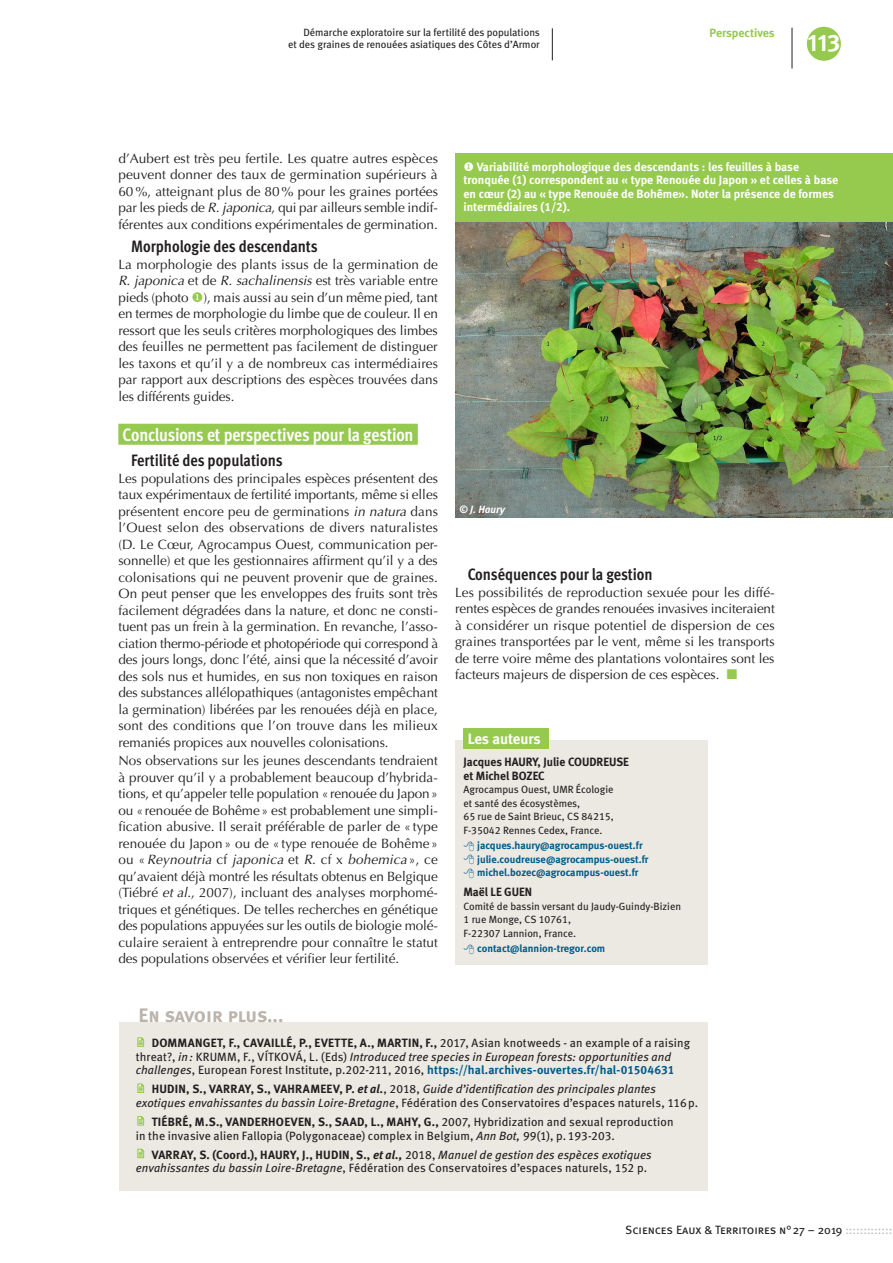
<style>
.page{position:relative;width:893px;height:1263px;background:#fff}
.page>*{position:absolute;margin:0;border:0;box-sizing:border-box;transform-origin:0 0}
.t1{font:24px "Meta Bold Caps Expert";color:#fff}
.t2{font:19.5px "Meta Bold LF Caps";letter-spacing:-.015em;color:#bcb4ab}
.t3{font:700 18px "Meta Cond OT";letter-spacing:-.01em;color:#fff}
.t4{font:700 16.5px "Meta Cond OT";color:#231f20}
.contact-picto{font:15px "Meta Bold LF";letter-spacing:-.005em;color:#fff}
.t5{font:13.5px/16.5px "Optima";letter-spacing:-.005em;color:#231f20;text-align:justify}
.références{font:12px/13.5px "Meta Book LF";letter-spacing:.01em;color:#231f20}
.références-2{font:italic 12px/13.5px "Meta Book LF";letter-spacing:.005em;color:#231f20}
.légende{font:12px/13.5px "Meta Bold LF";color:#fff}
.contacts{font:12px/13.5px "Meta Bold LF";color:#231f20}
.t6{font:12px "Meta Book Caps";letter-spacing:-.005em;color:#231f20}
.t7{font:700 12px "Meta";color:#96ca4e}
.contacts-2{font:10.5px/13.5px "Meta Book LF";color:#231f20}
.contacts-3{font:10.5px/13.5px "Meta Bold LF";color:#005c8a}
.roulette_article{font:10.5px/12px "Meta Book LF";color:#231f20;text-align:right}
.crédit_photo{font:italic 10.5px "Meta Bold LF";color:#fff}
.s1{font-style:italic}
.s2{color:#96ca4e}
.s3{font-family:"Meta Bold LF"}
.s4{font-family:"Meta Bold LF";color:#005c8a}
.s5{font-family:"Meta Bold LF";font-style:normal}
.s6{font-style:normal}
.s7{color:#bcbdc0}
</style>
<div class="page">
<div style="left:807px;top:27px;width:34px;height:34px;background:#96ca4e;border-radius:50%"></div>
<hr style="left:792px;top:28px;width:1px;height:40px;background:#231f20">
<img style="left:455px;top:222px;width:438px;height:295px">
<hr style="left:552px;top:28px;width:1px;height:32px;background:#231f20">
<div style="left:118px;top:424px;width:300px;height:21px;background:#96ca4e"></div>
<div style="left:455px;top:153px;width:438px;height:69px;background:#96ca4e"></div>
<div style="left:455px;top:740px;width:252px;height:225px;background:#ece9e3"></div>
<div style="left:463px;top:728px;width:86px;height:21px;background:#96ca4e"></div>
<div style="left:119px;top:1022px;width:588px;height:169px;background:#ece9e3"></div>
<svg style="left:137px;top:1037px;width:7px;height:10px"></svg>
<svg style="left:137px;top:1083px;width:7px;height:10px"></svg>
<svg style="left:137px;top:1116px;width:7px;height:9px"></svg>
<svg style="left:137px;top:1148px;width:7px;height:10px"></svg>
<p class="roulette_article" style="left:288px;top:26px;width:253px">Démarche exploratoire sur la fertilité des populations<br>et des graines de renouées asiatiques des Côtes d’Armor</p>
<p class="t7" style="left:709px;top:26px;width:67px">Perspectives</p>
<p class="t1" style="left:808px;top:28px;width:34px">113</p>
<p class="t5" style="left:118px;top:150px;width:321px">d’Aubert est très peu fertile. Les quatre autres espèces peuvent donner des taux de germination supérieurs à 60%, atteignant plus de 80% pour les graines portées par les pieds de <span class="s1">R. japonica</span>, qui par ailleurs semble indif&shy;férentes aux conditions expérimentales de germination.</p>
<h2 class="t4" style="left:131px;top:236px;width:188px">Morphologie des descendants</h2>
<p class="t5" style="left:118px;top:256px;width:321px">La morphologie des plants issus de la germination de <span class="s1">R. japonica</span> et de <span class="s1">R. sachalinensis</span> est très variable entre pieds (photo <span class="s2">◆</span>), mais aussi au sein d’un même pied, tant en termes de morphologie du limbe que de couleur. Il en ressort que les seuls critères morphologiques des limbes des feuilles ne permettent pas facilement de distinguer les taxons et qu’il y a de nombreux cas intermédiaires par rapport aux descriptions des espèces trouvées dans les différents guides.</p>
<h1 class="t3" style="left:123px;top:423px;width:292px">Conclusions et perspectives pour la gestion</h1>
<h2 class="t4" style="left:131px;top:450px;width:153px">Fertilité des populations</h2>
<p class="t5" style="left:118px;top:470px;width:321px">Les populations des principales espèces présentent des taux expérimentaux de fertilité importants, même si elles présentent encore peu de germinations <span class="s1">in natura</span> dans l’Ouest selon des observations de divers naturalistes (D. Le Cœur, Agrocampus Ouest, communication per&shy;sonnelle) et que les gestionnaires affirment qu’il y a des colonisations qui ne peuvent provenir que de graines.<br>On peut penser que les enveloppes des fruits sont très facilement dégradées dans la nature, et donc ne consti&shy;tuent pas un frein à la germination. En revanche, l’asso&shy;ciation thermo-période et photopériode qui correspond à des jours longs, donc l’été, ainsi que la nécessité d’avoir des sols nus et humides, en sus non toxiques en raison des substances allélopathiques (antagonistes empêchant la germination) libérées par les renouées déjà en place, sont des conditions que l’on trouve dans les milieux remaniés propices aux nouvelles colonisations.</p>
<p class="t5" style="left:118px;top:753px;width:321px">Nos observations sur les jeunes descendants tendraient à prouver qu’il y a probablement beaucoup d’hybrida&shy;tions, et qu’appeler telle population «renouée du Japon» ou «renouée de Bohême» est probablement une simpli&shy;fication abusive. Il serait préférable de parler de « type renouée du Japon» ou de « type renouée de Bohême » ou «<span class="s1">Reynoutria</span> cf <span class="s1">japonica</span> et <span class="s1">R</span>. cf x <span class="s1">bohemica</span> », ce qu’avaient déjà montré les résultats obtenus en Belgique (Tiébré <span class="s1">et al</span>., 2007), incluant des analyses morphomé&shy;triques et génétiques. De telles recherches en génétique des populations appuyées sur les outils de biologie molé&shy;culaire seraient à entreprendre pour connaître le statut des populations observées et vérifier leur fertilité.</p>
<p class="t2" style="left:138px;top:1004px;width:146px">En savoir plus...</p>
<p class="légende" style="left:463px;top:160px;width:376px">◆ Variabilité morphologique des descendants : les feuilles à base tronquée (1) correspondent au « type Renouée du Japon » et celles à base en cœur (2) au « type Renouée de Bohême». Noter la présence de formes intermédiaires (1/2).</p>
<p class="crédit_photo" style="left:459px;top:503px;width:48px">© J. Haury</p>
<h2 class="t4" style="left:468px;top:564px;width:186px">Conséquences pour la gestion</h2>
<p class="t5" style="left:455px;top:584px;width:321px">Les possibilités de reproduction sexuée pour les diffé&shy;rentes espèces de grandes renouées invasives inciteraient à considérer un risque potentiel de dispersion de ces graines transportées par le vent, même si les transports de terre voire même des plantations volontaires sont les facteurs majeurs de dispersion de ces espèces.</p>
<p class="contact-picto" style="left:468px;top:730px;width:75px">Les auteurs</p>
<p class="contacts" style="left:463px;top:755px;width:167px">Jacques HAURY, Julie COUDREUSE et Michel BOZEC</p>
<p class="contacts-2" style="left:463px;top:782px;width:152px">Agrocampus Ouest, UMR Écologie et santé des écosystèmes,<br>65 rue de Saint Brieuc, CS 84215,<br>F-35042 Rennes Cedex, France.</p>
<p class="contacts-3" style="left:477px;top:839px;width:173px">jacques.haury@agrocampus-ouest.fr julie.coudreuse@agrocampus-ouest.fr michel.bozec@agrocampus-ouest.fr</p>
<p class="contacts" style="left:463px;top:885px;width:70px">Maël LE GUEN</p>
<p class="contacts-2" style="left:463px;top:899px;width:219px">Comité de bassin versant du Jaudy-Guindy-Bizien<br>1 rue Monge, CS 10761,<br>F-22307 Lannion, France.</p>
<p class="contacts-3" style="left:477px;top:942px;width:130px">contact@lannion-tregor.com</p>
<p class="références" style="left:136px;top:1036px;width:556px;text-indent:16px"><span class="s3">DOMMANGET, F., CAVAILLÉ, P., EVETTE, A., MARTIN, F.,</span> 2017, Asian knotweeds - an example of a raising threat?, <span class="s1">in:</span> KRUMM, F., VÍTKOVÁ, L. (Eds) <span class="s1">Introduced tree species in European forests: opportunities and challenges</span>, European Forest Institute, p.202-211, 2016, <span class="s4">https://hal.archives-ouvertes.fr/hal-01504631</span></p>
<p class="références-2" style="left:136px;top:1082px;width:564px;text-indent:16px"><span class="s5">HUDIN, S., VARRAY, S., VAHRAMEEV, P.</span> <span class="s3">et al.</span><span class="s6">, 2018,</span> Guide d’identification des principales plantes exotiques envahissantes du bassin Loire-Bretagne<span class="s6">, Fédération des Conservatoires d’espaces naturels, 116p.</span></p>
<p class="références" style="left:136px;top:1115px;width:539px;text-indent:16px"><span class="s3">TIÉBRÉ, M.S., VANDERHOEVEN, S., SAAD, L., MAHY, G.,</span> 2007, Hybridization and sexual reproduction in the invasive alien Fallopia (Polygonaceae) complex in Belgium, <span class="s1">Ann Bot,</span> 99(1), p.193-203.</p>
<p class="références-2" style="left:136px;top:1148px;width:517px;text-indent:16px"><span class="s5">VARRAY, S. (Coord.), HAURY, J., HUDIN, S.,</span> <span class="s3">et al.,</span> <span class="s6">2018,</span> Manuel de gestion des espèces exotiques envahissantes du bassin Loire-Bretagne<span class="s6">, Fédération des Conservatoires d’espaces naturels, 152 p.</span></p>
<p class="t6" style="left:625px;top:1223px;width:269px">Sciences Eaux &amp; Territoires n°27 – 2019 <span class="s7">:::::::::::::</span></p>
</div>
